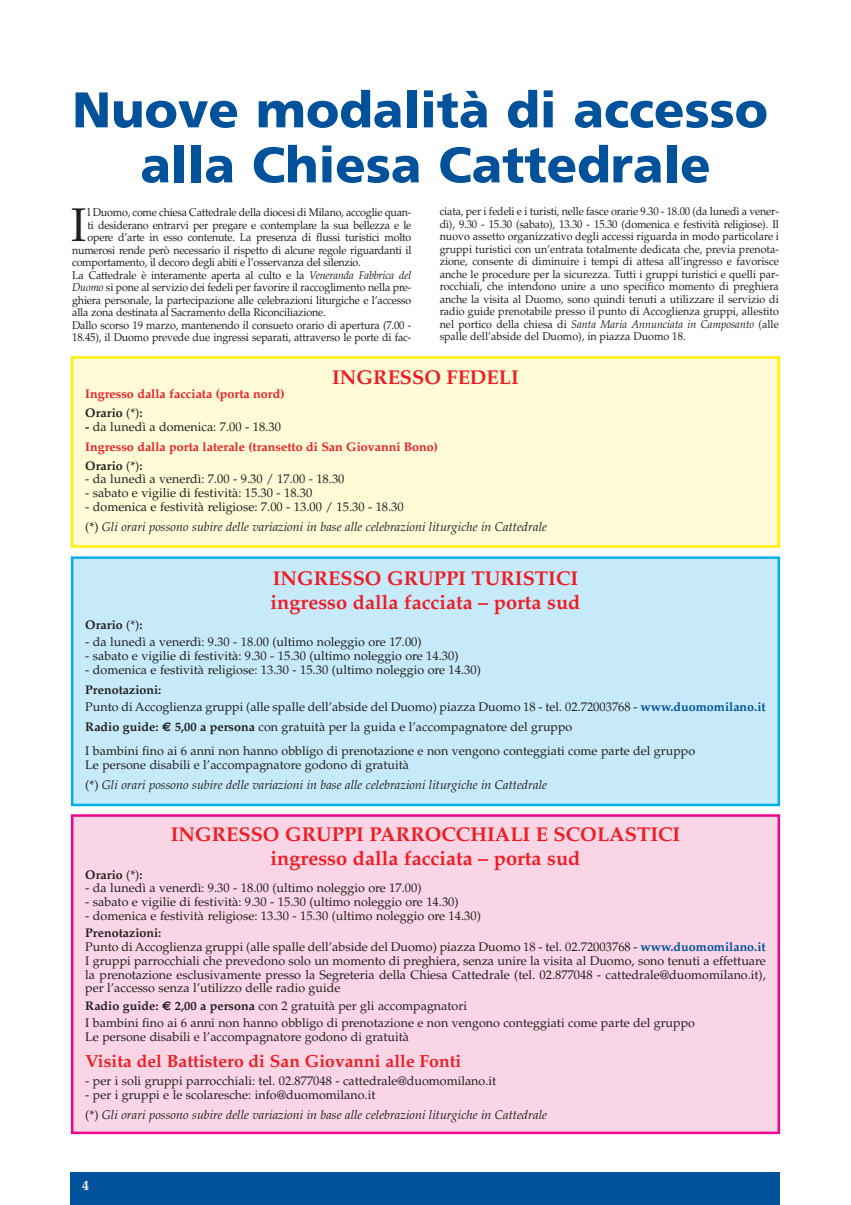
<style>
.page{position:relative;width:851px;height:1205px;background:#fff}
.page>*{position:absolute;margin:0;border:0;box-sizing:border-box;transform-origin:0 0}
.t1{font:900 50px/55px "Frutiger";color:#01519b;text-align:center}
.t2{font:47.25px "Palatino";color:#231f20;scale:.95 1}
.t3{font:700 20px/24px "Palatino";color:#ee1d23}
.t4{font:700 17.5px "Palatino";color:#ee1d23}
.t5{font:700 13.75px "Palatino";color:#fff}
.t6{font:12.5px/13.8px "Palatino";color:#231f20}
.t7{font:italic 12.5px/20px "Palatino";color:#231f20}
.t8{font:700 12.5px/19.5px "Palatino";color:#ee1d23}
.t9{font:700 12.5px "Palatino";color:#231f20}
.t10{font:11.25px/12.5px "Palatino";letter-spacing:-.015em;color:#231f20;text-align:justify;scale:.95 1}
.s1{font-style:italic}
.s2{color:#231f20}
.s3{font-weight:400;color:#231f20}
.s4{font-style:normal}
.s5{font-weight:400}
.s6{font-weight:700}
.s7{font-weight:700;color:#01519b}
.s8{font-family:"Euro Sans";font-weight:700}
</style>
<div class="page">
<div style="left:71px;top:1172px;width:709px;height:33px;background:#01519b"></div>
<div style="left:72px;top:357px;width:706px;height:189px;background:#fffbd6"></div>
<div style="left:71px;top:356px;width:709px;height:192px;border:2px solid #fff101"></div>
<div style="left:72px;top:558px;width:706px;height:247px;background:#c6eafa"></div>
<div style="left:71px;top:556px;width:709px;height:250px;border:2px solid #00aeef"></div>
<div style="left:72px;top:815px;width:706px;height:318px;background:#fad5e5"></div>
<div style="left:71px;top:814px;width:709px;height:320px;border:2px solid #ed028c"></div>
<h1 class="t1" style="left:72px;top:86px;width:697px">Nuove modalità di accesso alla Chiesa Cattedrale</h1>
<h2 class="t2" style="left:71px;top:207px;width:17px">I</h2>
<p class="t10" style="left:88px;top:208px;width:342px">l Duomo, come chiesa Cattedrale della diocesi di Milano, accoglie quan-</p>
<p class="t10" style="left:88px;top:220px;width:342px">ti desiderano entrarvi per pregare e contemplare la sua bellezza e le</p>
<p class="t10" style="left:88px;top:233px;width:342px">opere d’arte in esso contenute. La presenza di flussi turistici molto</p>
<p class="t10" style="left:72px;top:245px;width:358px">numerosi rende però necessario il rispetto di alcune regole riguardanti il</p>
<p class="t10" style="left:72px;top:258px;width:305px">comportamento, il decoro degli abiti e l’osservanza del silenzio.</p>
<p class="t10" style="left:72px;top:270px;width:358px">La Cattedrale è interamente aperta al culto e la <span class="s1">Veneranda Fabbrica del</span></p>
<p class="t10" style="left:72px;top:283px;width:358px"><span class="s1">Duomo</span> si pone al servizio dei fedeli per favorire il raccoglimento nella pre-</p>
<p class="t10" style="left:72px;top:295px;width:358px">ghiera personale, la partecipazione alle celebrazioni liturgiche e l’accesso</p>
<p class="t10" style="left:72px;top:308px;width:268px">alla zona destinata al Sacramento della Riconciliazione.</p>
<p class="t10" style="left:72px;top:320px;width:358px">Dallo scorso 19 marzo, mantenendo il consueto orario di apertura (7.00 -</p>
<p class="t10" style="left:72px;top:333px;width:358px">18.45), il Duomo prevede due ingressi separati, attraverso le porte di fac-</p>
<p class="t10" style="left:439px;top:206px;width:358px">ciata, per i fedeli e i turisti, nelle fasce orarie 9.30 - 18.00 (da lunedì a vener&shy;dì), 9.30 - 15.30 (sabato), 13.30 - 15.30 (domenica e festività religiose). Il nuovo assetto organizzativo degli accessi riguarda in modo particolare i gruppi turistici con un’entrata totalmente dedicata che, previa prenota&shy;zione, consente di diminuire i tempi di attesa all’ingresso e favorisce anche le procedure per la sicurezza. Tutti i gruppi turistici e quelli par&shy;rocchiali, che intendono unire a uno specifico momento di preghiera anche la visita al Duomo, sono quindi tenuti a utilizzare il servizio di radio guide prenotabile presso il punto di Accoglienza gruppi, allestito nel portico della chiesa di <span class="s1">Santa Maria Annunciata in Camposanto</span> (alle spalle dell’abside del Duomo), in piazza Duomo 18.</p>
<h3 class="t3" style="left:332px;top:367px;width:188px">INGRESSO FEDELI</h3>
<p class="t8" style="left:85px;top:385px;width:201px;line-height:19.1px">Ingresso dalla facciata (porta nord)<br><span class="s2">Orario</span> <span class="s3">(*)</span><span class="s2">:</span></p>
<p class="t8" style="left:85px;top:418px;width:354px"><span class="s2">-</span> <span class="s3">da lunedì a domenica: 7.00 - 18.30<br></span>Ingresso dalla porta laterale (transetto di San Giovanni Bono)<br><span class="s2">Orario</span> <span class="s3">(*)</span><span class="s2">:</span></p>
<p class="t6" style="left:85px;top:474px;width:261px">- da lunedì a venerdì: 7.00 - 9.30 / 17.00 - 18.30</p>
<p class="t6" style="left:85px;top:487px;width:228px">- sabato e vigilie di festività: 15.30 - 18.30</p>
<p class="t7" style="left:85px;top:498px;width:463px"><span class="s4">- domenica e festività religiose: 7.00 - 13.00 / 15.30 - 18.30<br>(*)</span> Gli orari possono subire delle variazioni in base alle celebrazioni liturgiche in Cattedrale</p>
<h3 class="t3" style="left:270px;top:568px;width:311px">INGRESSO GRUPPI TURISTICI ingresso dalla facciata – porta sud</h3>
<p class="t9" style="left:85px;top:620px;width:59px">Orario <span class="s5">(*)</span>:</p>
<p class="t6" style="left:85px;top:637px;width:338px">- da lunedì a venerdì: 9.30 - 18.00 (ultimo noleggio ore 17.00)</p>
<p class="t6" style="left:85px;top:650px;width:375px">- sabato e vigilie di festività: 9.30 - 15.30 (ultimo noleggio ore 14.30)</p>
<p class="t6" style="left:85px;top:664px;width:397px">- domenica e festività religiose: 13.30 - 15.30 (ultimo noleggio ore 14.30)</p>
<p class="t6" style="left:85px;top:682px;width:681px;line-height:17.2px"><span class="s6">Prenotazioni:<br></span>Punto di Accoglienza gruppi (alle spalle dell’abside del Duomo) piazza Duomo 18 - tel. 02.72003768 - <span class="s7">www.duomomilano.it</span></p>
<p class="t6" style="left:85px;top:717px;width:611px;line-height:23.5px"><span class="s6">Radio guide:</span> <span class="s8">€</span> <span class="s6">5,00 a persona</span> con gratuità per la guida e l’accompagnatore del gruppo<br>I bambini fino ai 6 anni non hanno obbligo di prenotazione e non vengono conteggiati come parte del gruppo</p>
<p class="t7" style="left:85px;top:756px;width:463px"><span class="s4">Le persone disabili e l’accompagnatore godono di gratuità<br>(*)</span> Gli orari possono subire delle variazioni in base alle celebrazioni liturgiche in Cattedrale</p>
<h3 class="t3" style="left:171px;top:824px;width:511px;text-align:center">INGRESSO GRUPPI PARROCCHIALI E SCOLASTICI ingresso dalla facciata – porta sud</h3>
<p class="t9" style="left:85px;top:869px;width:59px">Orario <span class="s5">(*)</span>:</p>
<p class="t6" style="left:85px;top:883px;width:338px">- da lunedì a venerdì: 9.30 - 18.00 (ultimo noleggio ore 17.00)</p>
<p class="t6" style="left:85px;top:896px;width:375px">- sabato e vigilie di festività: 9.30 - 15.30 (ultimo noleggio ore 14.30)</p>
<p class="t6" style="left:85px;top:910px;width:397px">- domenica e festività religiose: 13.30 - 15.30 (ultimo noleggio ore 14.30)</p>
<p class="t6" style="left:85px;top:928px;width:682px"><span class="s6">Prenotazioni:<br></span>Punto di Accoglienza gruppi (alle spalle dell’abside del Duomo) piazza Duomo 18 - tel. 02.72003768 - <span class="s7">www.duomomilano.it </span>I gruppi parrocchiali che prevedono solo un momento di preghiera, senza unire la visita al Duomo, sono tenuti a effettuare la prenotazione esclusivamente presso la Segreteria della Chiesa Cattedrale (tel. 02.877048 - cattedrale@duomomilano.it), per l’accesso senza l’utilizzo delle radio guide</p>
<p class="t6" style="left:85px;top:998px;width:611px;line-height:17.5px"><span class="s6">Radio guide:</span> <span class="s8">€</span> <span class="s6">2,00 a persona</span> con 2 gratuità per gli accompagnatori<br>I bambini fino ai 6 anni non hanno obbligo di prenotazione e non vengono conteggiati come parte del gruppo</p>
<p class="t6" style="left:85px;top:1031px;width:325px">Le persone disabili e l’accompagnatore godono di gratuità</p>
<h3 class="t4" style="left:85px;top:1055px;width:377px">Visita del Battistero di San Giovanni alle Fonti</h3>
<p class="t6" style="left:85px;top:1075px;width:412px">- per i soli gruppi parrocchiali: tel. 02.877048 - cattedrale@duomomilano.it</p>
<p class="t7" style="left:85px;top:1085px;width:463px"><span class="s4">- per i gruppi e le scolaresche: info@duomomilano.it<br>(*)</span> Gli orari possono subire delle variazioni in base alle celebrazioni liturgiche in Cattedrale</p>
<p class="t5" style="left:82px;top:1179px;width:8px">4</p>
</div>
